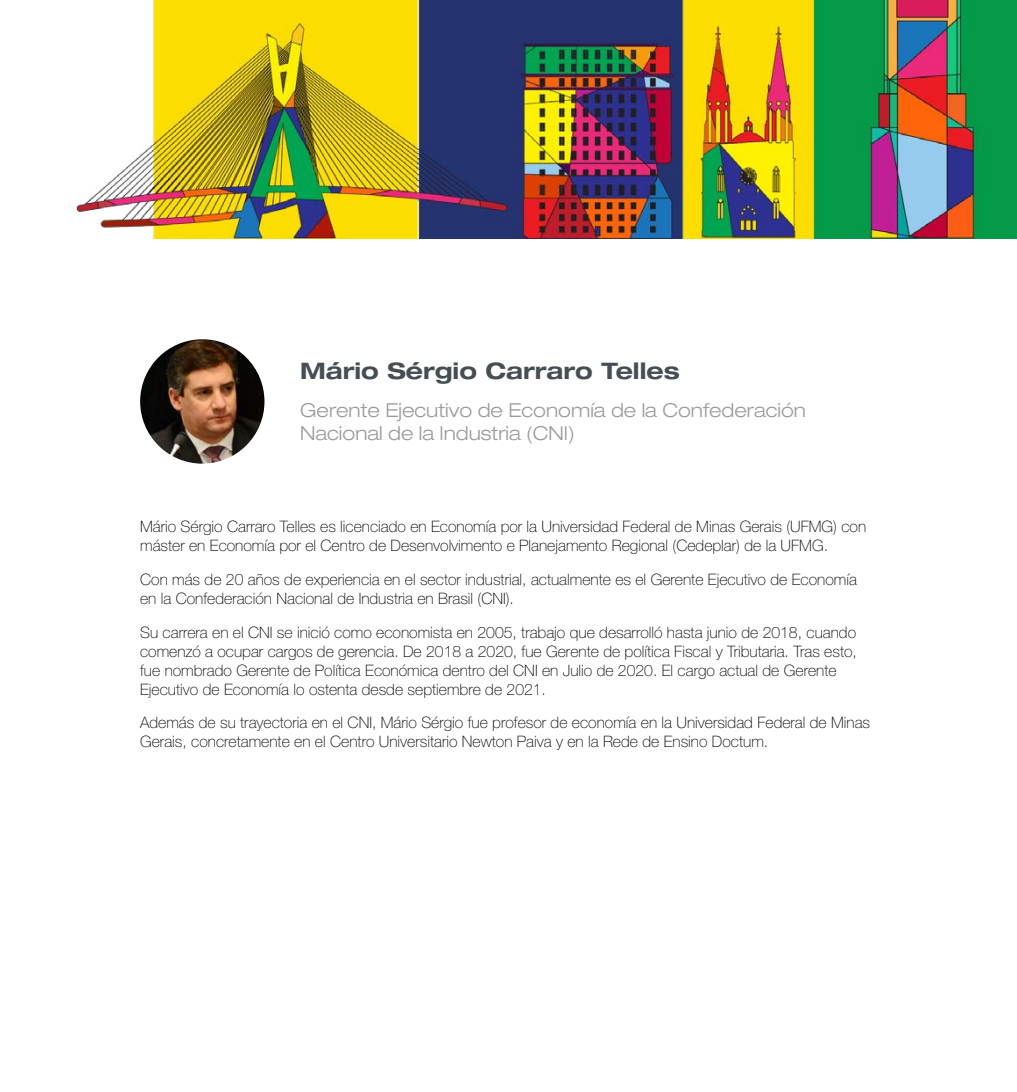
<style>
.page{position:relative;width:1017px;height:1092px;background:#fff}
.page>*{position:absolute;margin:0;border:0;box-sizing:border-box;transform-origin:0 0}
.t1{font:700 expanded 22.75px "Helvetica Neue LT Pro";color:#454e53}
.t2{font:300 expanded 19.25px/23.1px "Helvetica Neue LT Pro";color:#9d9a9d}
.t3{font:100 15.75px/18.9px "Helvetica Neue LT Pro";color:#000}
</style>
<div class="page">
<img style="left:77px;top:0;width:940px;height:238px">
<img style="left:140px;top:339px;width:124px;height:124px;border-radius:62px">
<h1 class="t1" style="left:300px;top:356px;width:381px">Mário Sérgio Carraro Telles</h1>
<p class="t2" style="left:300px;top:398px;width:507px">Gerente Ejecutivo de Economía de la Confederación<br>Nacional de la Industria (CNI)</p>
<p class="t3" style="left:140px;top:517px;width:728px">Mário Sérgio Carraro Telles es licenciado en Economía por la Universidad Federal de Minas Gerais (UFMG) con máster en Economía por el Centro de Desenvolvimento e Planejamento Regional (Cedeplar) de la UFMG.</p>
<p class="t3" style="left:140px;top:570px;width:718px">Con más de 20 años de experiencia en el sector industrial, actualmente es el Gerente Ejecutivo de Economía en la Confederación Nacional de Industria en Brasil (CNI).</p>
<p class="t3" style="left:140px;top:622px;width:718px">Su carrera en el CNI se inició como economista en 2005, trabajo que desarrolló hasta junio de 2018, cuando comenzó a ocupar cargos de gerencia. De 2018 a 2020, fue Gerente de política Fiscal y Tributaria. Tras esto, fue nombrado Gerente de Política Económica dentro del CNI en Julio de 2020. El cargo actual de Gerente Ejecutivo de Economía lo ostenta desde septiembre de 2021.</p>
<p class="t3" style="left:140px;top:713px;width:732px">Además de su trayectoria en el CNI, Mário Sérgio fue profesor de economía en la Universidad Federal de Minas<br>Gerais, concretamente en el Centro Universitario Newton Paiva y en la Rede de Ensino Doctum.</p>
</div>
